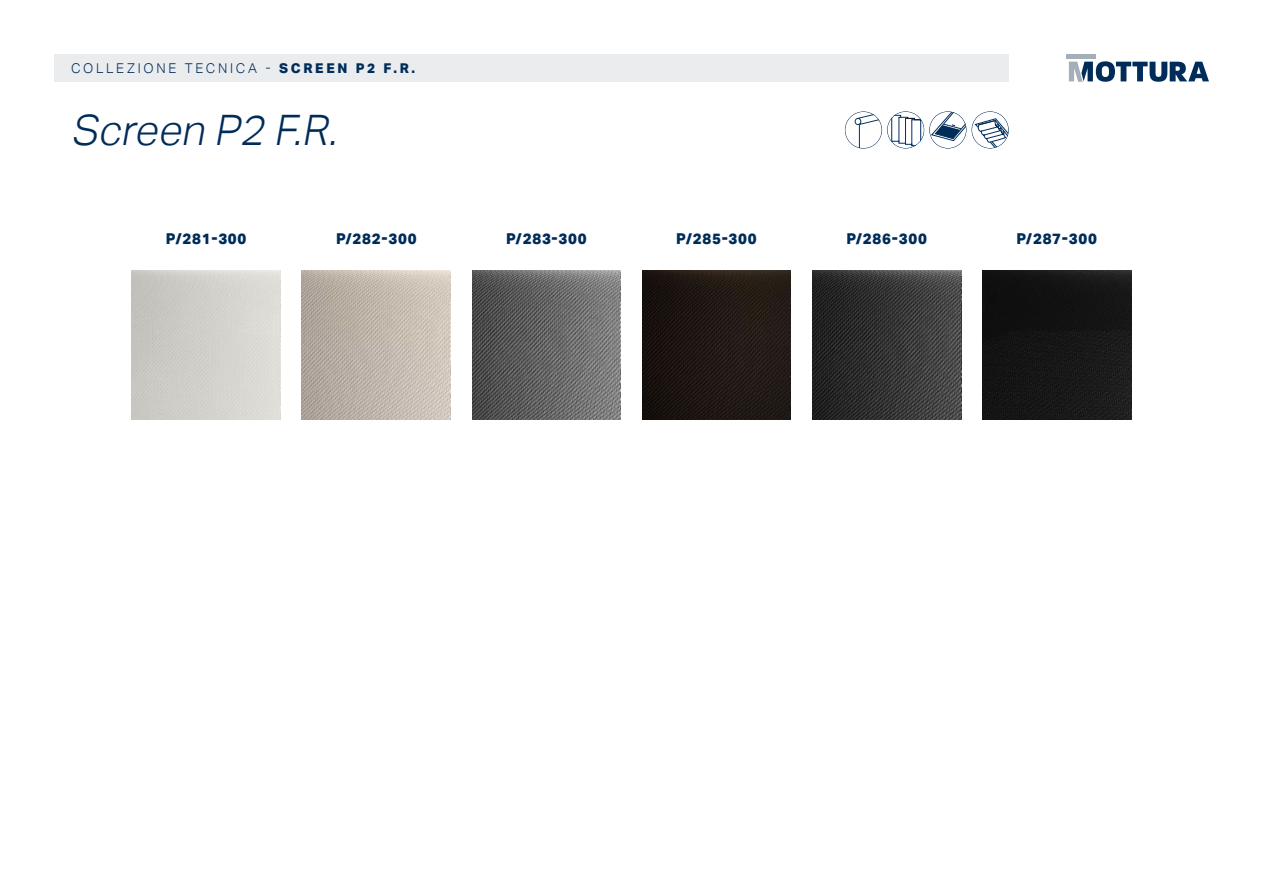
<style>
.page{position:relative;width:1263px;height:893px;background:#fff}
.page>*{position:absolute;margin:0;border:0;box-sizing:border-box;transform-origin:0 0}
.t1{font:italic 300 42px "Aktiv Grotesk";color:#002c59}
.t2{font:800 15px "Aktiv Grotesk";letter-spacing:.05em;color:#002c59}
.t3{font:300 13.5px "Aktiv Grotesk";letter-spacing:.2em;color:#002c59}
.s1{font-weight:800}
</style>
<div class="page">
<div style="left:54px;top:54px;width:955px;height:28px;background:#eaecee"></div>
<hr style="left:1066px;top:54px;width:29px;height:4px;background:#a5afba">
<svg style="left:1069px;top:61px;width:140px;height:21px"></svg>
<svg style="left:854px;top:113px;width:28px;height:34px"></svg>
<div style="left:845px;top:111px;width:37px;height:38px;border:1px solid #002c59;border-radius:50%"></div>
<div style="left:887px;top:111px;width:37px;height:38px;border:1px solid #002f65;border-radius:50%"></div>
<svg style="left:891px;top:115px;width:30px;height:31px"></svg>
<svg style="left:931px;top:111px;width:35px;height:30px"></svg>
<div style="left:929px;top:111px;width:37px;height:38px;border:1px solid #002c59;border-radius:50%"></div>
<svg style="left:974px;top:118px;width:35px;height:29px"></svg>
<div style="left:971px;top:111px;width:38px;height:38px;border:1px solid #002c59;border-radius:50%"></div>
<img style="left:132px;top:271px;width:149px;height:148px">
<img style="left:302px;top:271px;width:149px;height:148px">
<img style="left:472px;top:271px;width:149px;height:148px">
<img style="left:642px;top:271px;width:149px;height:148px">
<img style="left:812px;top:271px;width:149px;height:148px">
<img style="left:982px;top:271px;width:149px;height:148px">
<p class="t3" style="left:71px;top:60px;width:346px">COLLEZIONE TECNICA - <span class="s1">SCREEN P2 F.R.</span></p>
<p class="t1" style="left:71px;top:106px;width:282px">ScreenP2F.R.</p>
<p class="t2" style="left:166px;top:230px;width:82px">P/281-300</p>
<p class="t2" style="left:336px;top:230px;width:82px">P/282-300</p>
<p class="t2" style="left:506px;top:230px;width:82px">P/283-300</p>
<p class="t2" style="left:676px;top:230px;width:82px">P/285-300</p>
<p class="t2" style="left:846px;top:230px;width:82px">P/286-300</p>
<p class="t2" style="left:1016px;top:230px;width:82px">P/287-300</p>
</div>
